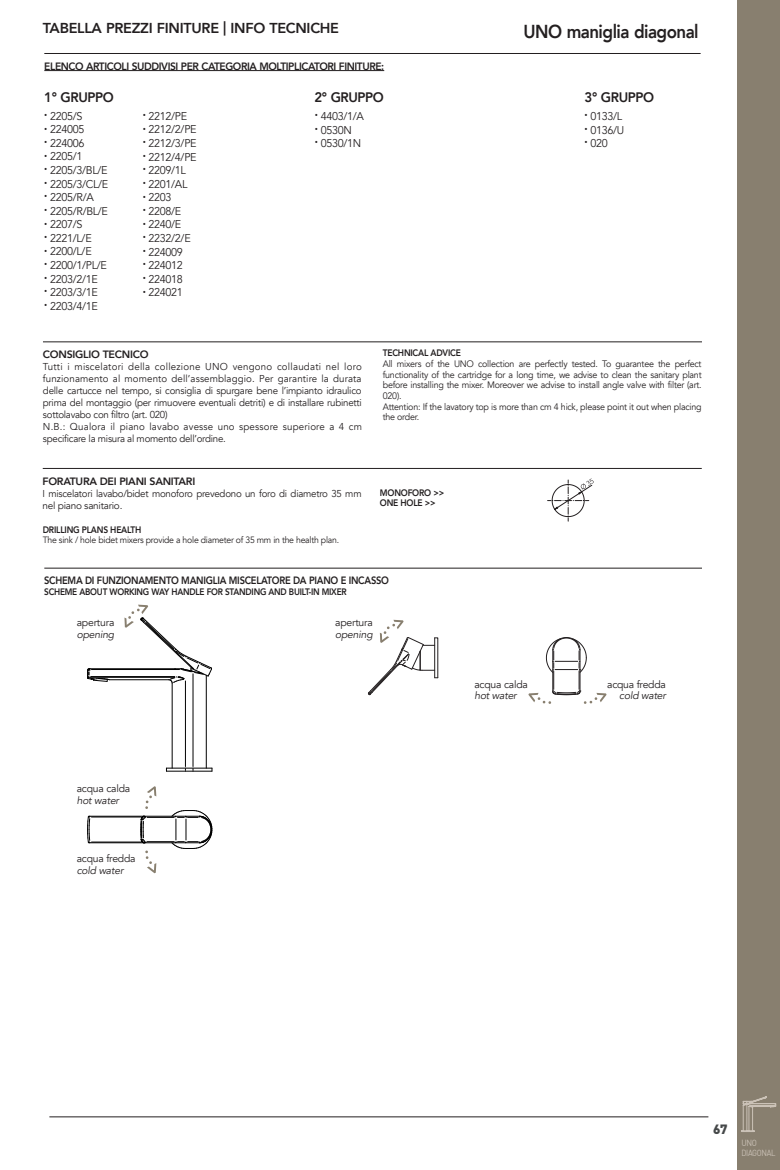
<style>
.page{position:relative;width:780px;height:1170px;background:#fff}
.page>*{position:absolute;margin:0;border:0;box-sizing:border-box;transform-origin:0 0}
.t1{font:800 18.75px "Avenir";letter-spacing:-.03em;color:#231f20;scale:.9 1}
.t2{font:800 14.38px "Avenir";letter-spacing:-.02em;color:#231f20}
.t3{font:800 13.75px "Avenir";letter-spacing:-.03em;color:#231f20;scale:.96 1}
.t4{font:900 13.25px "DIN";color:#454849}
.t5{font:11.25px/13.6px "Avenir";letter-spacing:-.03em;color:#231f20;scale:.96 1}
.t6{font:800 10.62px "Avenir";letter-spacing:-.025em;color:#231f20;scale:.96 1}
.t7{font:800 10.62px "Avenir";letter-spacing:-.025em;color:#231f20;scale:.88 1}
.t8{font:800 10.62px "Avenir";letter-spacing:-.025em;color:#231f20}
.t9{font:10.38px "Avenir";letter-spacing:-.02em;color:#231f20}
.t10{font:italic 10.38px "Avenir";letter-spacing:-.02em;color:#231f20}
.t11{font:10px/12px "Avenir";letter-spacing:-.025em;color:#231f20}
.t12{font:9.38px/10.6px "Avenir";letter-spacing:-.025em;color:#231f20;scale:.95 1}
.t13{font:800 9.38px "Avenir";letter-spacing:-.025em;color:#231f20;scale:.88 1}
.t14{font:800 9.38px/10.6px "Avenir";letter-spacing:-.025em;color:#231f20;scale:.9 1}
.t15{font:9.12px "Avenir";letter-spacing:-.025em;color:#231f20;scale:.95 1}
.t16{font:8.75px/10px "DIN";letter-spacing:-.04em;color:#cbc2b7;scale:.9 1}
.t17{font:5.88px "Bauhaus";color:#000}
.t18{font:4.75px "Levenim";color:#000}
</style>
<div class="page">
<div style="left:737px;top:0;width:43px;height:1169px;background:#887f6f"></div>
<svg style="left:741px;top:1096px;width:35px;height:36px"></svg>
<hr style="left:44px;top:53px;width:656px;height:1px;background:#231f20">
<hr style="left:49px;top:1116px;width:659px;height:1px;background:#231f20">
<hr style="left:44px;top:70px;width:340px;height:1px;background:#231f20">
<hr style="left:43px;top:468px;width:658px;height:1px;background:#231f20">
<hr style="left:43px;top:341px;width:659px;height:1px;background:#231f20">
<svg style="left:547px;top:478px;width:46px;height:43px"></svg>
<hr style="left:44px;top:567px;width:658px;height:1px;background:#231f20">
<svg style="left:166px;top:767px;width:47px;height:4px"></svg>
<hr style="left:185px;top:681px;width:1px;height:85px;background:#000">
<hr style="left:193px;top:673px;width:1px;height:93px;background:#000">
<hr style="left:91px;top:669px;width:88px;height:1px;background:#000">
<hr style="left:91px;top:676px;width:84px;height:1px;background:#000">
<hr style="left:90px;top:677px;width:85px;height:1px;background:#000">
<hr style="left:90px;top:668px;width:85px;height:1px;background:#000">
<hr style="left:206px;top:675px;width:1px;height:93px;background:#000">
<hr style="left:172px;top:683px;width:1px;height:85px;background:#000">
<svg style="left:87px;top:668px;width:23px;height:14px"></svg>
<hr style="left:109px;top:679px;width:60px;height:1px;background:#000">
<hr style="left:90px;top:815px;width:54px;height:1px;background:#000">
<hr style="left:90px;top:842px;width:54px;height:1px;background:#000">
<hr style="left:91px;top:816px;width:50px;height:1px;background:#000">
<hr style="left:91px;top:841px;width:50px;height:1px;background:#000">
<svg style="left:87px;top:815px;width:4px;height:28px"></svg>
<svg style="left:140px;top:786px;width:73px;height:87px"></svg>
<svg style="left:528px;top:637px;width:78px;height:67px"></svg>
<svg style="left:124px;top:604px;width:88px;height:79px"></svg>
<svg style="left:368px;top:619px;width:71px;height:77px"></svg>
<h2 class="t2" style="left:43px;top:17px;width:297px">TABELLA PREZZI FINITURE | INFO TECNICHE</h2>
<h1 class="t1" style="left:523px;top:16px;width:196px">UNO maniglia diagonal</h1>
<p class="t6" style="left:44px;top:58px;width:355px">ELENCO ARTICOLI SUDDIVISI PER CATEGORIA MOLTIPLICATORI FINITURE:</p>
<h3 class="t3" style="left:44px;top:87px;width:74px">1° GRUPPO</h3>
<h3 class="t3" style="left:314px;top:87px;width:74px">2° GRUPPO</h3>
<h3 class="t3" style="left:584px;top:87px;width:74px">3° GRUPPO</h3>
<p class="t5" style="left:44px;top:109px;width:68px"><sup>.</sup> 2205/S<br><sup>.</sup> 224005<br><sup>.</sup> 224006<br><sup>.</sup> 2205/1<br><sup>.</sup> 2205/3/BL/E <sup>.</sup> 2205/3/CL/E <sup>.</sup> 2205/R/A<br><sup>.</sup> 2205/R/BL/E <sup>.</sup> 2207/S<br><sup>.</sup> 2221/L/E<br><sup>.</sup> 2200/L/E<br><sup>.</sup> 2200/1/PL/E <sup>.</sup> 2203/2/1E<br><sup>.</sup> 2203/3/1E<br><sup>.</sup> 2203/4/1E</p>
<p class="t5" style="left:143px;top:109px;width:58px"><sup>.</sup> 2212/PE<br><sup>.</sup> 2212/2/PE <sup>.</sup> 2212/3/PE <sup>.</sup> 2212/4/PE <sup>.</sup> 2209/1L<br><sup>.</sup> 2201/AL<br><sup>.</sup> 2203<br><sup>.</sup> 2208/E<br><sup>.</sup> 2240/E<br><sup>.</sup> 2232/2/E <sup>.</sup> 224009<br><sup>.</sup> 224012<br><sup>.</sup> 224018<br><sup>.</sup> 224021</p>
<p class="t5" style="left:315px;top:109px;width:53px"><sup>.</sup> 4403/1/A <sup>.</sup> 0530N<br><sup>.</sup> 0530/1N</p>
<p class="t5" style="left:584px;top:110px;width:43px"><sup>.</sup> 0133/L <sup>.</sup> 0136/U <sup>.</sup> 020</p>
<p class="t8" style="left:43px;top:346px;width:107px">CONSIGLIO TECNICO</p>
<p class="t11" style="left:43px;top:360px;width:320px">Tutti i miscelatori della collezione UNO vengono collaudati nel loro funzionamento al momento dell’assemblaggio. Per garantire la durata delle cartucce nel tempo, si consiglia di spurgare bene l’impianto idraulico prima del montaggio (per rimuovere eventuali detriti) e di installare rubinetti sottolavabo con filtro (art. 020)<br>N.B.: Qualora il piano lavabo avesse uno spessore superiore a 4 cm specificare la misura al momento dell’ordine.</p>
<p class="t14" style="left:383px;top:348px;width:88px">TECHNICAL ADVICE</p>
<p class="t12" style="left:383px;top:358px;width:337px">All mixers of the UNO collection are perfectly tested. To guarantee the perfect functionality of the cartridge for a long time, we advise to clean the sanitary plant before installing the mixer. Moreover we advise to install angle valve with filter (art.<br>020).<br>Attention: If the lavatory top is more than cm 4 hick, please point it out when placing the order.</p>
<p class="t8" style="left:43px;top:472px;width:154px">FORATURA DEI PIANI SANITARI</p>
<p class="t11" style="left:43px;top:487px;width:320px">I miscelatori lavabo/bidet monoforo prevedono un foro di diametro 35 mm nel piano sanitario.</p>
<p class="t14" style="left:43px;top:524px;width:111px">DRILLING PLANS HEALTH</p>
<p class="t15" style="left:43px;top:534px;width:313px">The sink / hole bidet mixers provide a hole diameter of 35 mm in the health plan.</p>
<p class="t7" style="left:44px;top:571px;width:393px">SCHEMA DI FUNZIONAMENTO MANIGLIA MISCELATORE DA PIANO E INCASSO</p>
<p class="t13" style="left:44px;top:584px;width:345px">SCHEME ABOUT WORKING WAY HANDLE FOR STANDING AND BUILT-IN MIXER</p>
<p class="t14" style="left:380px;top:487px;width:73px">MONOFORO &gt;&gt;<br>ONE HOLE &gt;&gt;</p>
<p class="t9" style="left:77px;top:616px;width:39px">apertura</p>
<p class="t10" style="left:77px;top:628px;width:39px">opening</p>
<p class="t9" style="left:77px;top:781px;width:55px">acqua calda</p>
<p class="t10" style="left:77px;top:793px;width:44px">hot water</p>
<p class="t9" style="left:77px;top:851px;width:60px">acqua fredda</p>
<p class="t10" style="left:77px;top:863px;width:48px">cold water</p>
<p class="t17" style="left:125px;top:857px;width:21px">Articolo</p>
<p class="t18" style="left:64px;top:872px;width:41px">rubinetti d'autore</p>
<p class="t9" style="left:335px;top:616px;width:39px">apertura</p>
<p class="t10" style="left:335px;top:628px;width:39px">opening</p>
<p class="t9" style="left:474px;top:677px;width:55px">acqua calda</p>
<p class="t10" style="left:474px;top:689px;width:44px">hot water</p>
<p class="t9" style="left:607px;top:677px;width:60px">acqua fredda</p>
<p class="t10" style="left:619px;top:689px;width:48px">cold water</p>
<h3 class="t4" style="left:713px;top:1120px;width:16px">67</h3>
<p class="t16" style="left:741px;top:1137px;width:39px">UNO<br>DIAGONAL</p>
</div>
